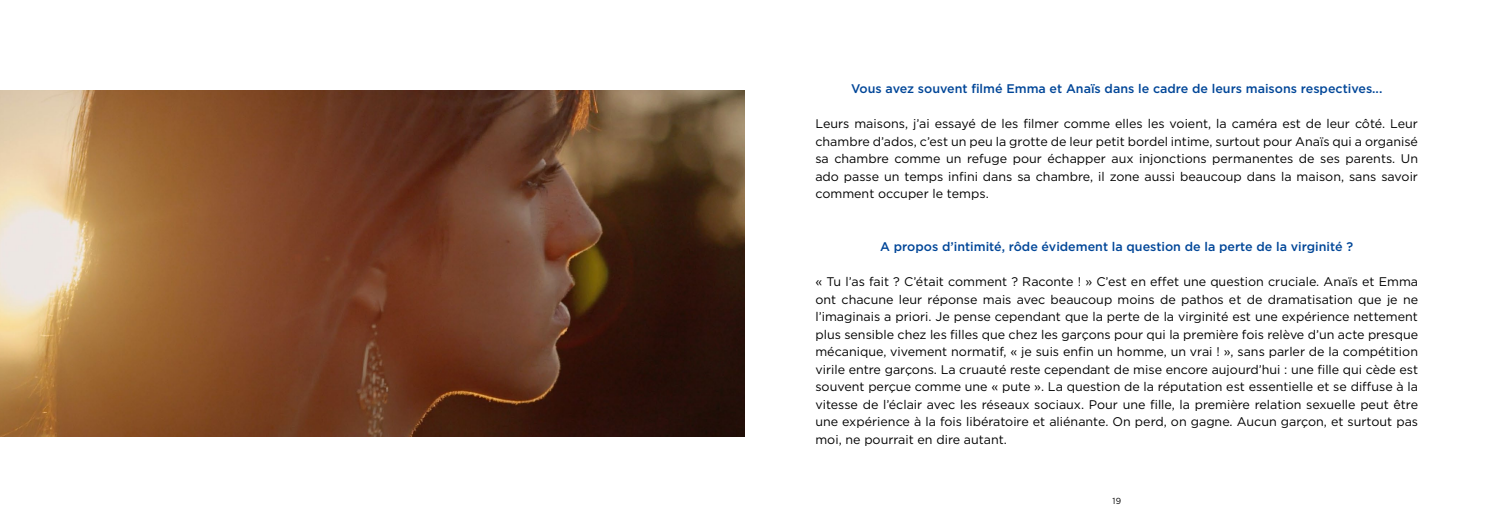
<style>
.page{position:relative;width:1489px;height:527px;background:#fff}
.page>*{position:absolute;margin:0;border:0;box-sizing:border-box;transform-origin:0 0}
.t1{font:12.5px/17.5px "Gotham";color:#000;text-align:justify}
.t2{font:500 12.5px "Gotham";color:#004698}
.t3{font:8.75px "Gotham";color:#000;scale:.95 1}
</style>
<div class="page">
<img style="left:0;top:90px;width:744px;height:346px">
<p class="t2" style="left:851px;top:80px;width:532px">Vous avez souvent filmé Emma et Anaïs dans le cadre de leurs maisons respectives...</p>
<p class="t1" style="left:815px;top:115px;width:604px">Leurs maisons, j’ai essayé de les filmer comme elles les voient, la caméra est de leur côté. Leur chambre d’ados, c’est un peu la grotte de leur petit bordel intime, surtout pour Anaïs qui a organisé sa chambre comme un refuge pour échapper aux injonctions permanentes de ses parents. Un ado passe un temps infini dans sa chambre, il zone aussi beaucoup dans la maison, sans savoir comment occuper le temps.</p>
<p class="t2" style="left:880px;top:238px;width:474px">A propos d’intimité, rôde évidement la question de la perte de la virginité ?</p>
<p class="t1" style="left:815px;top:272px;width:604px">« Tu l’as fait ? C’était comment ? Raconte ! » C’est en effet une question cruciale. Anaïs et Emma ont chacune leur réponse mais avec beaucoup moins de pathos et de dramatisation que je ne l’imaginais a priori. Je pense cependant que la perte de la virginité est une expérience nettement plus sensible chez les filles que chez les garçons pour qui la première fois relève d’un acte presque mécanique, vivement normatif, « je suis enfin un homme, un vrai ! », sans parler de la compétition virile entre garçons. La cruauté reste cependant de mise encore aujourd’hui : une fille qui cède est souvent perçue comme une « pute ». La question de la réputation est essentielle et se diffuse à la vitesse de l’éclair avec les réseaux sociaux. Pour une fille, la première relation sexuelle peut être une expérience à la fois libératoire et aliénante. On perd, on gagne. Aucun garçon, et surtout pas moi, ne pourrait en dire autant.</p>
<p class="t3" style="left:1112px;top:494px;width:11px">19</p>
</div>
